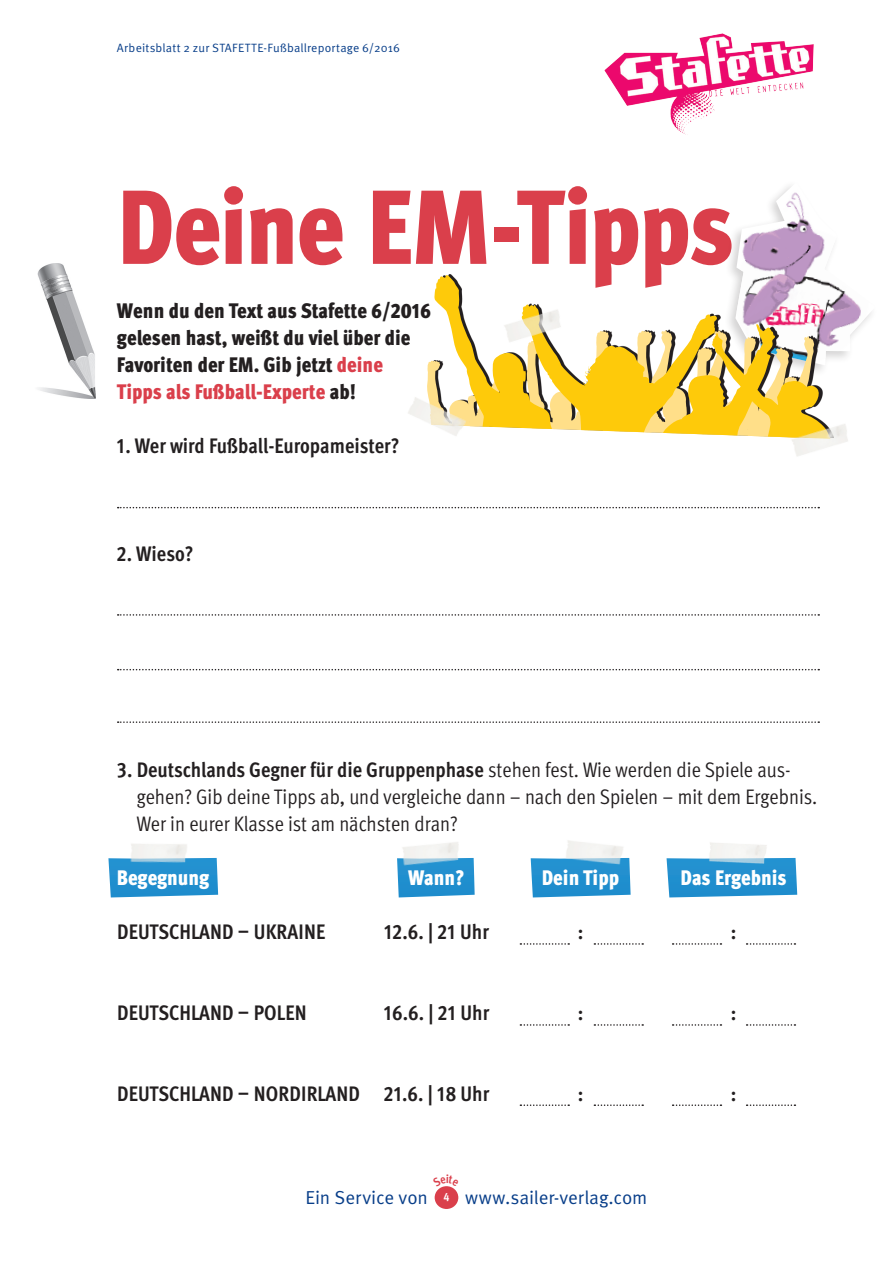
<style>
.page{position:relative;width:893px;height:1263px;background:#fff}
.page>*{position:absolute;margin:0;border:0;box-sizing:border-box;transform-origin:0 0}
.Soccer_Headline{font:900 105px "Meta Cond OT";letter-spacing:-.02em;color:#da3f4b}
.Soccer_Copy{font:21px/27px "Meta Cond OT";color:#231f20}
.Soccer_Vorspann{font:900 21px/27px "Meta Cond OT";color:#231f20}
.Soccer_Copy-2{font:700 21px "Meta Cond OT";color:#231f20}
.Soccer_Frage{font:700 21px "Meta Cond OT";color:#231f20}
.Soccer_Frage-2{font:900 21px "Meta Cond OT";color:#fff}
.t1{font:18.75px "Meta OT";letter-spacing:-.005em;color:#083e89}
.Wasserzeiche{font:12px "Meta OT";letter-spacing:.015em;color:#083e89}
.s1{color:#da3f4b}
.s2{font-weight:700}
.s3{font-family:"Meta Cond OT";font-weight:700;font-size:12px;color:#fff}
</style>
<div class="page">
<svg style="left:108px;top:858px;width:110px;height:39px;background:#3096d1"></svg>
<svg style="left:398px;top:884px;width:77px;height:13px"></svg>
<svg style="left:531px;top:858px;width:100px;height:39px;background:#2d95d0"></svg>
<svg style="left:666px;top:858px;width:131px;height:39px;background:#2e95d1"></svg>
<svg style="left:118px;top:507px;width:701px;height:1px"></svg>
<svg style="left:118px;top:614px;width:701px;height:2px"></svg>
<svg style="left:118px;top:669px;width:701px;height:1px"></svg>
<svg style="left:118px;top:721px;width:701px;height:2px"></svg>
<svg style="left:520px;top:943px;width:49px;height:2px"></svg>
<svg style="left:520px;top:1024px;width:49px;height:2px"></svg>
<svg style="left:520px;top:1104px;width:49px;height:2px"></svg>
<svg style="left:594px;top:943px;width:49px;height:2px"></svg>
<svg style="left:594px;top:1024px;width:49px;height:2px"></svg>
<svg style="left:594px;top:1104px;width:49px;height:2px"></svg>
<svg style="left:673px;top:943px;width:48px;height:2px"></svg>
<svg style="left:673px;top:1024px;width:48px;height:2px"></svg>
<svg style="left:673px;top:1104px;width:48px;height:2px"></svg>
<svg style="left:747px;top:943px;width:48px;height:2px"></svg>
<svg style="left:747px;top:1024px;width:48px;height:2px"></svg>
<svg style="left:747px;top:1104px;width:48px;height:2px"></svg>
<img style="left:37px;top:264px;width:59px;height:135px">
<svg style="left:427px;top:186px;width:445px;height:251px"></svg>
<img style="left:408px;top:388px;width:77px;height:49px">
<img style="left:779px;top:411px;width:93px;height:45px">
<img style="left:492px;top:296px;width:94px;height:66px">
<img style="left:397px;top:842px;width:78px;height:42px">
<img style="left:554px;top:840px;width:77px;height:41px">
<img style="left:699px;top:842px;width:86px;height:36px">
<img style="left:120px;top:844px;width:87px;height:35px">
<div style="left:435px;top:1186px;width:23px;height:23px;background:#da3f4b;border-radius:50%"></div>
<img style="left:604px;top:33px;width:210px;height:102px">
<p class="Wasserzeiche" style="left:117px;top:40px;width:285px">Arbeitsblatt 2 zur STAFETTE-Fußballreportage 6/2016</p>
<p class="Soccer_Headline" style="left:117px;top:160px;width:619px">Deine EM-Tipps</p>
<p class="Soccer_Vorspann" style="left:117px;top:298px;width:315px">Wenn du den Text aus Stafette 6/2016 gelesen hast, weißt du viel über die Favoriten der EM. Gib jetzt <span class="s1">deine Tipps als Fußball-Experte</span> ab!</p>
<p class="Soccer_Frage" style="left:117px;top:432px;width:284px">1. Wer wird Fußball-Europameister?</p>
<p class="Soccer_Frage" style="left:117px;top:540px;width:78px">2. Wieso?</p>
<p class="Soccer_Copy" style="left:137px;top:755px;width:682px;text-indent:-20px"><span class="s2">3. Deutschlands Gegner für die Gruppenphase</span> stehen fest. Wie werden die Spiele aus&shy;gehen? Gib deine Tipps ab, und vergleiche dann – nach den Spielen – mit dem Ergebnis.<br>Wer in eurer Klasse ist am nächsten dran?</p>
<p class="Soccer_Frage-2" style="left:117px;top:864px;width:94px">Begegnung</p>
<p class="Soccer_Frage-2" style="left:408px;top:864px;width:58px">Wann?</p>
<p class="Soccer_Frage-2" style="left:542px;top:864px;width:79px">Dein Tipp</p>
<p class="Soccer_Frage-2" style="left:680px;top:864px;width:108px">Das Ergebnis</p>
<p class="Soccer_Copy-2" style="left:117px;top:918px;width:210px">DEUTSCHLAND – UKRAINE</p>
<p class="Soccer_Copy-2" style="left:384px;top:918px;width:106px">12.6. | 21 Uhr</p>
<p class="Soccer_Copy-2" style="left:578px;top:918px;width:7px">:</p>
<p class="Soccer_Copy-2" style="left:731px;top:918px;width:7px">:</p>
<p class="Soccer_Copy-2" style="left:117px;top:999px;width:191px">DEUTSCHLAND – POLEN</p>
<p class="Soccer_Copy-2" style="left:384px;top:999px;width:107px">16.6. | 21 Uhr</p>
<p class="Soccer_Copy-2" style="left:578px;top:999px;width:7px">:</p>
<p class="Soccer_Copy-2" style="left:731px;top:999px;width:7px">:</p>
<p class="Soccer_Copy-2" style="left:117px;top:1080px;width:374px">DEUTSCHLAND – NORDIRLAND 21.6. | 18 Uhr</p>
<p class="Soccer_Copy-2" style="left:578px;top:1080px;width:7px">:</p>
<p class="Soccer_Copy-2" style="left:731px;top:1080px;width:7px">:</p>
<p class="t1" style="left:305px;top:1186px;width:344px">Ein Service von <span class="s3">4</span> www.sailer-verlag.com</p>
</div>
